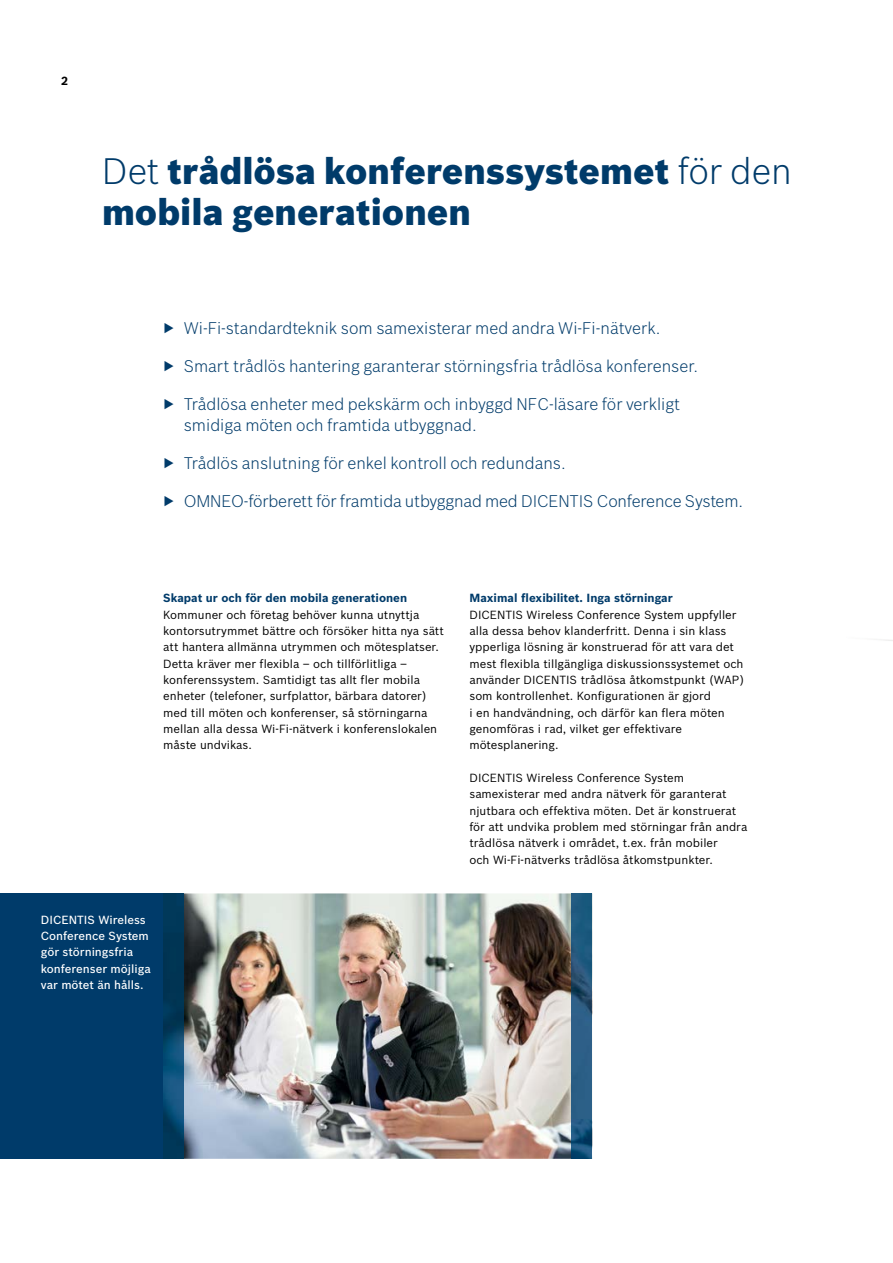
<style>
.page{position:relative;width:893px;height:1263px;background:#fff}
.page>*{position:absolute;margin:0;border:0;box-sizing:border-box;transform-origin:0 0}
.t1{font:900 36px/40.8px "Bosch Sans";color:#003b6a}
.t2{font:300 16.5px/21px "Bosch Sans";color:#003b6a}
.t3{font:11.55px/16.4px "Bosch Sans";color:#000}
.t4{font:500 11.55px/16.4px "Bosch Sans";color:#fff}
.t5{font:700 11.55px "Bosch Sans";color:#003b6a}
.t6{font:700 11.55px "Bosch Sans";color:#000}
.s1{font-weight:300}
.s2{font-weight:400}
</style>
<div class="page">
<div style="left:0;top:893px;width:184px;height:266px;background:#003b6a"></div>
<img style="left:184px;top:893px;width:387px;height:266px">
<img style="left:163px;top:893px;width:21px;height:266px">
<img style="left:571px;top:893px;width:21px;height:266px">
<p class="t6" style="left:61px;top:72px;width:8px">2</p>
<h1 class="t1" style="left:102px;top:149px;width:691px"><span class="s1">Det</span> trådlösa konferenssystemet <span class="s1">för den </span>mobila generationen</h1>
<h2 class="t2" style="left:163px;top:316px;width:499px"><span class="s2">▶</span> Wi-Fi-standardteknik som samexisterar med andra Wi-Fi-nätverk.</h2>
<h2 class="t2" style="left:163px;top:354px;width:536px"><span class="s2">▶</span> Smart trådlös hantering garanterar störningsfria trådlösa konferenser.</h2>
<h2 class="t2" style="left:184px;top:392px;width:498px;text-indent:-20px"><span class="s2">▶</span> Trådlösa enheter med pekskärm och inbyggd NFC-läsare för verkligt smidiga möten och framtida utbyggnad.</h2>
<h2 class="t2" style="left:163px;top:451px;width:404px"><span class="s2">▶</span> Trådlös anslutning för enkel kontroll och redundans.</h2>
<h2 class="t2" style="left:163px;top:489px;width:581px"><span class="s2">▶</span> OMNEO-förberett för framtida utbyggnad med DICENTIS Conference System.</h2>
<p class="t5" style="left:163px;top:589px;width:245px">Skapat ur och för den mobila generationen</p>
<p class="t3" style="left:163px;top:605px;width:282px">Kommuner och företag behöver kunna utnyttja kontorsutrymmet bättre och försöker hitta nya sätt att hantera allmänna utrymmen och mötesplatser.<br>Detta kräver mer flexibla – och tillförlitliga – konferenssystem. Samtidigt tas allt fler mobila enheter (telefoner, surfplattor, bärbara datorer) med till möten och konferenser, så störningarna mellan alla dessa Wi-Fi-nätverk i konferenslokalen måste undvikas.</p>
<p class="t5" style="left:469px;top:589px;width:205px">Maximal flexibilitet. Inga störningar</p>
<p class="t3" style="left:469px;top:605px;width:276px">DICENTIS Wireless Conference System uppfyller alla dessa behov klanderfritt. Denna i sin klass ypperliga lösning är konstruerad för att vara det mest flexibla tillgängliga diskussionssystemet och använder DICENTIS trådlösa åtkomstpunkt (WAP) som kontrollenhet. Konfigurationen är gjord<br>i en handvändning, och därför kan flera möten genomföras i rad, vilket ger effektivare mötesplanering.</p>
<p class="t3" style="left:469px;top:769px;width:279px">DICENTIS Wireless Conference System samexisterar med andra nätverk för garanterat njutbara och effektiva möten. Det är konstruerat för att undvika problem med störningar från andra trådlösa nätverk i området, t.ex. från mobiler<br>och Wi-Fi-nätverks trådlösa åtkomstpunkter.</p>
<p class="t4" style="left:41px;top:911px;width:112px">DICENTIS Wireless<br>Conference System gör störningsfria konferenser möjliga var mötet än hålls.</p>
</div>
